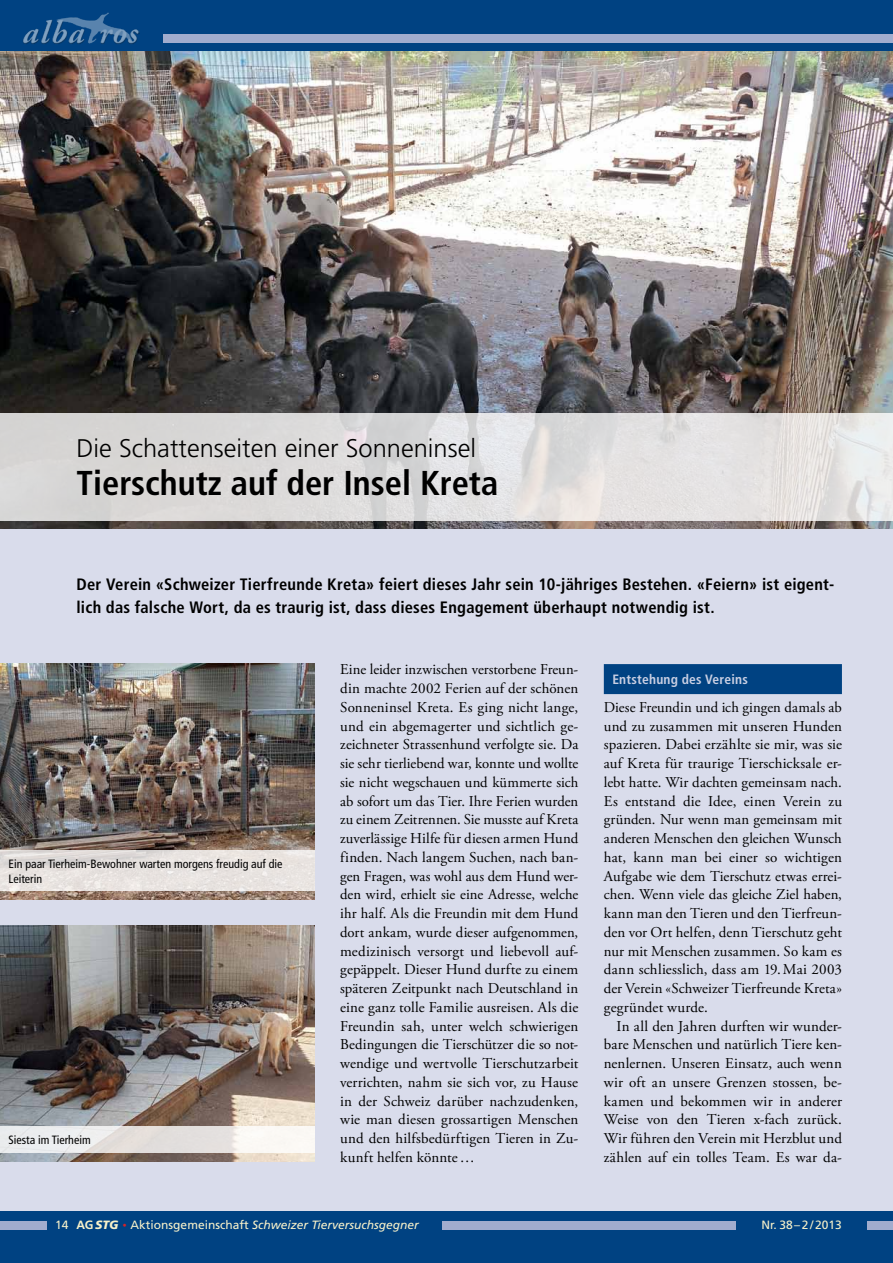
<style>
.page{position:relative;width:893px;height:1263px;background:#d9dceb}
.page>*{position:absolute;margin:0;border:0;box-sizing:border-box;transform-origin:0 0}
.t1{font:700 condensed 34.5px "Frutiger LT Std";color:#000}
.t2{font:300 25.5px "Frutiger LT Std";color:#000}
.t3{font:700 condensed 16.5px/22.6px "Frutiger LT Std";letter-spacing:.015em;color:#000}
.t4{font:15px/18.8px "Adobe Garamond Pro";letter-spacing:.005em;color:#000;text-align:justify}
.t5{font:700 condensed 13.5px "Frutiger LT Std";letter-spacing:.015em;color:#c9cfe3}
.t6{font:condensed 12px/14.7px "Frutiger LT Std";color:#000}
.t7{font:italic 12px "Frutiger LT Std";color:#f7f1ca}
.t8{font:12px "Frutiger LT Std";letter-spacing:-.01em;color:#f7f1ca}
.s1{font-weight:700;font-style:normal}
.s2{font-weight:900}
.s3{font-weight:900;font-style:normal;color:#d2232a}
.s4{font-style:normal}
</style>
<div class="page">
<div style="left:0;top:1212px;width:893px;height:51px;background:#004282"></div>
<div style="left:0;top:0;width:893px;height:51px;background:#004282"></div>
<div style="left:164px;top:34px;width:729px;height:9px;background:#a1acce"></div>
<div style="left:0;top:1221px;width:47px;height:9px;background:#a1acce"></div>
<div style="left:442px;top:1221px;width:294px;height:9px;background:#a1acce"></div>
<div style="left:867px;top:1221px;width:26px;height:9px;background:#a1acce"></div>
<img style="left:23px;top:12px;width:116px;height:32px">
<hr style="left:892px;top:0;width:1px;height:1263px;background:#d9dceb">
<hr style="left:892px;top:0;width:1px;height:51px;background:#004282">
<div style="left:604px;top:664px;width:238px;height:30px;background:#004282"></div>
<img style="left:0;top:51px;width:893px;height:478px">
<svg style="left:0;top:413px;width:893px;height:107px;fill:#dddcdb"></svg>
<img style="left:0;top:664px;width:315px;height:236px">
<img style="left:0;top:925px;width:315px;height:236px">
<svg style="left:0;top:850px;width:315px;height:41px;fill:#e8e3df"></svg>
<svg style="left:0;top:1126px;width:315px;height:27px"></svg>
<h2 class="t2" style="left:77px;top:434px;width:401px">Die Schattenseiten einer Sonneninsel</h2>
<h1 class="t1" style="left:77px;top:462px;width:423px">Tierschutz auf der Insel Kreta</h1>
<p class="t3" style="left:77px;top:573px;width:759px">Der Verein «Schweizer Tierfreunde Kreta» feiert dieses Jahr sein 10-jähriges Bestehen. «Feiern» ist eigent&shy;lich das falsche Wort, da es traurig ist, dass dieses Engagement überhaupt notwendig ist.</p>
<p class="t6" style="left:9px;top:856px;width:276px">Ein paar Tierheim-Bewohner warten morgens freudig auf die<br>Leiterin</p>
<p class="t6" style="left:9px;top:1133px;width:84px">Siesta im Tierheim</p>
<p class="t4" style="left:340px;top:661px;width:240px">Eine leider inzwischen verstorbene Freun&shy;din machte 2002 Ferien auf der schönen Sonneninsel Kreta. Es ging nicht lange, und ein abgemagerter und sichtlich ge&shy;zeichneter Strassenhund verfolgte sie. Da sie sehr tierliebend war, konnte und wollte sie nicht wegschauen und kümmerte sich ab sofort um das Tier. Ihre Ferien wurden zu einem Zeitrennen. Sie musste auf Kreta zuverlässige Hilfe für diesen armen Hund finden. Nach langem Suchen, nach ban&shy;gen Fragen, was wohl aus dem Hund wer&shy;den wird, erhielt sie eine Adresse, welche ihr half. Als die Freundin mit dem Hund dort ankam, wurde dieser aufgenommen, medizinisch versorgt und liebevoll auf&shy;gepäppelt. Dieser Hund durfte zu einem späteren Zeitpunkt nach Deutschland in eine ganz tolle Familie ausreisen. Als die Freundin sah, unter welch schwierigen Bedingungen die Tierschützer die so not&shy;wendige und wertvolle Tierschutzarbeit verrichten, nahm sie sich vor, zu Hause in der Schweiz darüber nachzudenken, wie man diesen grossartigen Menschen und den hilfsbedürftigen Tieren in Zu&shy;kunft helfen könnte…</p>
<p class="t5" style="left:612px;top:671px;width:137px">Entstehung des Vereins</p>
<p class="t4" style="left:604px;top:698px;width:240px">Diese Freundin und ich gingen damals ab und zu zusammen mit unseren Hunden spazieren. Dabei erzählte sie mir, was sie auf Kreta für traurige Tierschicksale er&shy;lebt hatte. Wir dachten gemeinsam nach.<br>Es entstand die Idee, einen Verein zu gründen. Nur wenn man gemeinsam mit anderen Menschen den gleichen Wunsch hat, kann man bei einer so wichtigen Aufgabe wie dem Tierschutz etwas errei&shy;chen. Wenn viele das gleiche Ziel haben, kann man den Tieren und den Tierfreun&shy;den vor Ort helfen, denn Tierschutz geht nur mit Menschen zusammen. So kam es dann schliesslich, dass am 19.Mai 2003 der Verein «Schweizer Tierfreunde Kreta» gegründet wurde.</p>
<p class="t4" style="left:604px;top:1017px;width:240px;text-indent:13px">In all den Jahren durften wir wunder&shy;bare Menschen und natürlich Tiere ken&shy;nenlernen. Unseren Einsatz, auch wenn wir oft an unsere Grenzen stossen, be&shy;kamen und bekommen wir in anderer Weise von den Tieren x-fach zurück.<br>Wir führen den Verein mit Herzblut und zählen auf ein tolles Team. Es war da-</p>
<p class="t8" style="left:55px;top:1218px;width:15px">14</p>
<p class="t7" style="left:77px;top:1218px;width:344px"><span class="s1">AG</span> <span class="s2">STG</span> <span class="s3">·</span> <span class="s4">Aktionsgemeinschaft</span> Schweizer Tierversuchsgegner</p>
<p class="t8" style="left:762px;top:1218px;width:82px">Nr. 38–2 / 2013</p>
</div>
